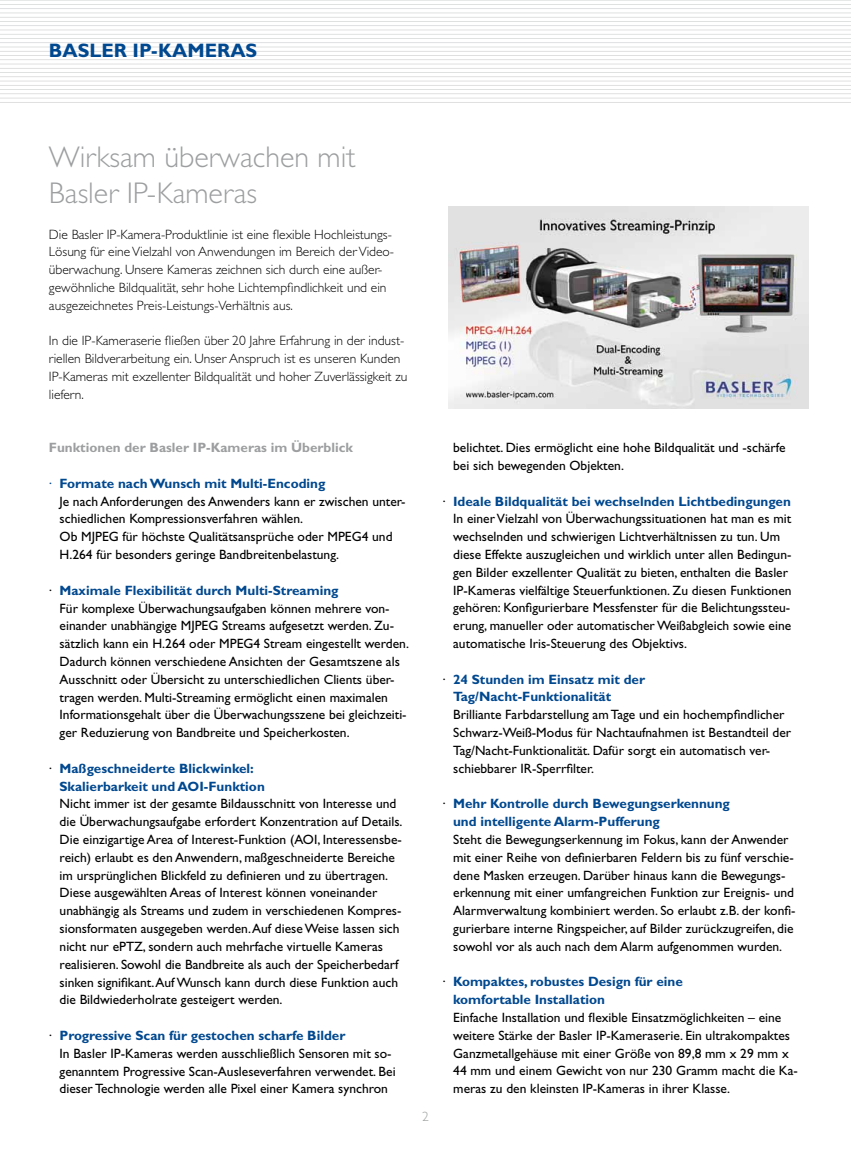
<style>
.page{position:relative;width:851px;height:1149px;background:#fff}
.page>*{position:absolute;margin:0;border:0;box-sizing:border-box;transform-origin:0 0}
.t1{font:300 30px/35.5px "Gill Sans";color:#9c9e9f}
.t2{font:700 19.5px "Gill Sans";color:#00488f}
.t3{font:13.5px/17.9px "Gill Sans";color:#000}
.t4{font:300 13.5px/17.9px "Gill Sans";color:#000}
.t5{font:700 13.5px/17.9px "Gill Sans";color:#00488f}
.t6{font:700 13.5px "Gill Sans";color:#9c9e9f}
.t7{font:300 13.5px "Gill Sans";color:#9c9e9f}
.s1{color:#00488f}
.s2{font-weight:700;color:#00488f}
.s3{font-weight:400;color:#000}
</style>
<div class="page">
<hr style="left:0;top:0;width:850px;height:1px;background:#d0d1d2">
<hr style="left:0;top:4px;width:850px;height:1px;background:#d0d1d2">
<hr style="left:0;top:8px;width:850px;height:1px;background:#d0d1d2">
<hr style="left:0;top:13px;width:850px;height:1px;background:#d0d1d2">
<hr style="left:0;top:17px;width:850px;height:1px;background:#d0d1d2">
<hr style="left:0;top:21px;width:850px;height:1px;background:#d0d1d2">
<hr style="left:0;top:25px;width:850px;height:1px;background:#d0d1d2">
<hr style="left:0;top:30px;width:850px;height:1px;background:#d0d1d2">
<hr style="left:0;top:34px;width:850px;height:1px;background:#d0d1d2">
<hr style="left:0;top:38px;width:850px;height:1px;background:#d0d1d2">
<hr style="left:0;top:42px;width:850px;height:1px;background:#d0d1d2">
<hr style="left:0;top:47px;width:850px;height:1px;background:#d0d1d2">
<hr style="left:0;top:51px;width:850px;height:1px;background:#d0d1d2">
<hr style="left:0;top:55px;width:850px;height:1px;background:#d0d1d2">
<hr style="left:0;top:59px;width:850px;height:1px;background:#d0d1d2">
<hr style="left:0;top:64px;width:850px;height:1px;background:#d0d1d2">
<hr style="left:0;top:68px;width:850px;height:1px;background:#d0d1d2">
<hr style="left:0;top:72px;width:850px;height:1px;background:#d0d1d2">
<hr style="left:0;top:76px;width:850px;height:1px;background:#d0d1d2">
<hr style="left:0;top:81px;width:850px;height:1px;background:#d0d1d2">
<hr style="left:0;top:85px;width:850px;height:1px;background:#d0d1d2">
<hr style="left:0;top:89px;width:850px;height:1px;background:#d0d1d2">
<hr style="left:0;top:93px;width:850px;height:1px;background:#d0d1d2">
<hr style="left:0;top:98px;width:850px;height:1px;background:#d0d1d2">
<hr style="left:0;top:102px;width:850px;height:1px;background:#d0d1d2">
<img style="left:449px;top:206px;width:359px;height:202px">
<h2 class="t2" style="left:49px;top:39px;width:210px">BASLER IP-KAMERAS</h2>
<h1 class="t1" style="left:49px;top:140px;width:308px">Wirksam überwachen mit<br>Basler IP-Kameras</h1>
<p class="t4" style="left:49px;top:225px;width:347px">Die Basler IP-Kamera-Produktlinie ist eine flexible Hochleistungs-Lösung für eine Vielzahl von Anwendungen im Bereich der Video&shy;überwachung. Unsere Kameras zeichnen sich durch eine außer&shy;gewöhnliche Bildqualität, sehr hohe Lichtempfindlichkeit und ein ausgezeichnetes Preis-Leistungs-Verhältnis aus.</p>
<p class="t4" style="left:49px;top:332px;width:360px">In die IP-Kameraserie fließen über 20 Jahre Erfahrung in der indust&shy;riellen Bildverarbeitung ein. Unser Anspruch ist es unseren Kunden IP-Kameras mit exzellenter Bildqualität und hoher Zuverlässigkeit zu liefern.</p>
<p class="t6" style="left:49px;top:439px;width:305px">Funktionen der Basler IP-Kameras im Überblick</p>
<p class="t3" style="left:60px;top:474px;width:347px;text-indent:-11px"><span class="s1">·</span> <span class="s2">Formate nach Wunsch mit Multi-Encoding<br></span>Je nach Anforderungen des Anwenders kann er zwischen unter&shy;schiedlichen Kompressionsverfahren wählen.<br>Ob MJPEG für höchste Qualitätsansprüche oder MPEG4 und H.264 für besonders geringe Bandbreitenbelastung.</p>
<p class="t3" style="left:60px;top:581px;width:351px;text-indent:-11px">· <span class="s2">Maximale Flexibilität durch Multi-Streaming<br></span>Für komplexe Überwachungsaufgaben können mehrere von&shy;einander unabhängige MJPEG Streams aufgesetzt werden. Zu&shy;sätzlich kann ein H.264 oder MPEG4 Stream eingestellt werden.<br>Dadurch können verschiedene Ansichten der Gesamtszene als Ausschnitt oder Übersicht zu unterschiedlichen Clients über&shy;tragen werden. Multi-Streaming ermöglicht einen maximalen Informationsgehalt über die Überwachungsszene bei gleichzeiti&shy;ger Reduzierung von Bandbreite und Speicherkosten.</p>
<p class="t5" style="left:59px;top:759px;width:207px;text-indent:-11px"><span class="s3">·</span> Maßgeschneiderte Blickwinkel:<br>Skalierbarkeit und AOI-Funktion</p>
<p class="t3" style="left:60px;top:794px;width:344px">Nicht immer ist der gesamte Bildausschnitt von Interesse und die Überwachungsaufgabe erfordert Konzentration auf Details.<br>Die einzigartige Area of Interest-Funktion (AOI, Interessensbe&shy;reich) erlaubt es den Anwendern, maßgeschneiderte Bereiche im ursprünglichen Blickfeld zu definieren und zu übertragen.<br>Diese ausgewählten Areas of Interest können voneinander unabhängig als Streams und zudem in verschiedenen Kompres&shy;sionsformaten ausgegeben werden. Auf diese Weise lassen sich nicht nur ePTZ, sondern auch mehrfache virtuelle Kameras realisieren. Sowohl die Bandbreite als auch der Speicherbedarf sinken signifikant. Auf Wunsch kann durch diese Funktion auch die Bildwiederholrate gesteigert werden.</p>
<p class="t3" style="left:60px;top:1026px;width:337px;text-indent:-11px">· <span class="s2">Progressive Scan für gestochen scharfe Bilder<br></span>In Basler IP-Kameras werden ausschließlich Sensoren mit so&shy;genanntem Progressive Scan-Ausleseverfahren verwendet. Bei dieser Technologie werden alle Pixel einer Kamera synchron</p>
<p class="t7" style="left:422px;top:1108px;width:8px">2</p>
<p class="t3" style="left:453px;top:438px;width:334px">belichtet. Dies ermöglicht eine hohe Bildqualität und -schärfe bei sich bewegenden Objekten.</p>
<p class="t3" style="left:453px;top:492px;width:340px;text-indent:-11px">· <span class="s2">Ideale Bildqualität bei wechselnden Lichtbedingungen </span>In einer Vielzahl von Überwachungssituationen hat man es mit wechselnden und schwierigen Lichtverhältnissen zu tun. Um diese Effekte auszugleichen und wirklich unter allen Bedingun&shy;gen Bilder exzellenter Qualität zu bieten, enthalten die Basler IP-Kameras vielfältige Steuerfunktionen. Zu diesen Funktionen gehören: Konfigurierbare Messfenster für die Belichtungssteu&shy;erung, manueller oder automatischer Weißabgleich sowie eine automatische Iris-Steuerung des Objektivs.</p>
<p class="t5" style="left:453px;top:670px;width:193px;text-indent:-11px"><span class="s3">·</span> 24 Stunden im Einsatz mit der<br>Tag/Nacht-Funktionalität</p>
<p class="t3" style="left:453px;top:705px;width:339px">Brilliante Farbdarstellung am Tage und ein hochempfindlicher Schwarz-Weiß-Modus für Nachtaufnahmen ist Bestandteil der Tag/Nacht-Funktionalität. Dafür sorgt ein automatisch ver&shy;schiebbarer IR-Sperrfilter.</p>
<p class="t5" style="left:453px;top:794px;width:278px;text-indent:-11px"><span class="s3">·</span> Mehr Kontrolle durch Bewegungserkennung und intelligente Alarm-Pufferung</p>
<p class="t3" style="left:453px;top:830px;width:344px">Steht die Bewegungserkennung im Fokus, kann der Anwender mit einer Reihe von definierbaren Feldern bis zu fünf verschie&shy;dene Masken erzeugen. Darüber hinaus kann die Bewegungs&shy;erkennung mit einer umfangreichen Funktion zur Ereignis- und Alarmverwaltung kombiniert werden. So erlaubt z.B. der konfi&shy;gurierbare interne Ringspeicher, auf Bilder zurückzugreifen, die sowohl vor als auch nach dem Alarm aufgenommen wurden.</p>
<p class="t5" style="left:453px;top:972px;width:231px;text-indent:-11px"><span class="s3">·</span> Kompaktes, robustes Design für eine komfortable Installation</p>
<p class="t3" style="left:453px;top:1008px;width:346px">Einfache Installation und flexible Einsatzmöglichkeiten – eine weitere Stärke der Basler IP-Kameraserie. Ein ultrakompaktes Ganzmetallgehäuse mit einer Größe von 89,8 mm x 29 mm x 44 mm und einem Gewicht von nur 230 Gramm macht die Ka&shy;meras zu den kleinsten IP-Kameras in ihrer Klasse.</p>
</div>
